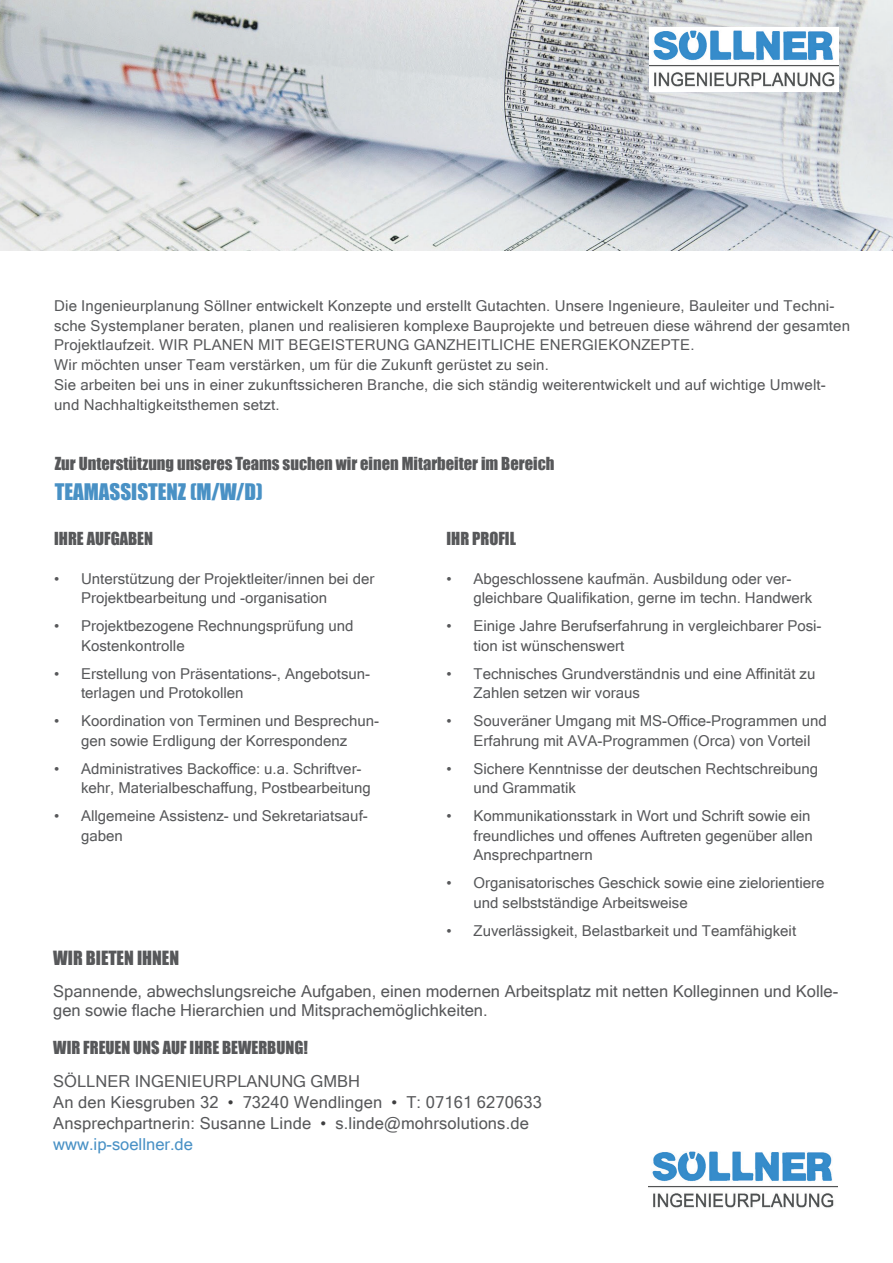
<style>
.page{position:relative;width:893px;height:1263px;background:#fff}
.page>*{position:absolute;margin:0;border:0;box-sizing:border-box;transform-origin:0 0}
.t1{font:21px "Impact";color:#4991c5}
.t2{font:18px "Impact";color:#57585a}
.t3{font:16.5px/21px "Microsoft Sans Serif";color:#57585a}
.t4{font:16.5px "Impact";color:#57585a}
.t5{font:15px/19.5px "Microsoft Sans Serif";color:#57585a}
.s1{color:#3e3e3f}
.s2{color:#4991c5}
</style>
<div class="page">
<img style="left:648px;top:1151px;width:189px;height:57px">
<img style="left:0;top:0;width:893px;height:251px">
<img style="left:650px;top:27px;width:189px;height:64px">
<p class="t5" style="left:54px;top:295px;width:797px">Die Ingenieurplanung Söllner entwickelt Konzepte und erstellt Gutachten. Unsere Ingenieure, Bauleiter und Techni&shy;sche Systemplaner beraten, planen und realisieren komplexe Bauprojekte und betreuen diese während der gesamten Projektlaufzeit. WIR PLANEN MIT BEGEISTERUNG GANZHEITLICHE ENERGIEKONZEPTE.<br>Wir möchten unser Team verstärken, um für die Zukunft gerüstet zu sein.<br>Sie arbeiten bei uns in einer zukunftssicheren Branche, die sich ständig weiterentwickelt und auf wichtige Umwelt&shy;und Nachhaltigkeitsthemen setzt.</p>
<p class="t4" style="left:55px;top:451px;width:501px">Zur Unterstützung unseres Teams suchen wir einen Mitarbeiter im Bereich</p>
<h1 class="t1" style="left:55px;top:475px;width:209px">TEAMASSISTENZ (M/W/D)</h1>
<p class="t4" style="left:54px;top:525px;width:100px">IHRE AUFGABEN</p>
<p class="t5" style="left:81px;top:568px;width:295px;text-indent:-27px">• Unterstützung der Projektleiter/innen bei der<br>Projektbearbeitung und -organisation</p>
<p class="t5" style="left:81px;top:616px;width:274px;text-indent:-27px">• Projektbezogene Rechnungsprüfung und<br>Kostenkontrolle</p>
<p class="t5" style="left:81px;top:664px;width:291px;text-indent:-27px">• Erstellung von Präsentations-, Angebotsun&shy;terlagen und Protokollen</p>
<p class="t5" style="left:54px;top:711px;width:327px;text-align:center">• Koordination von Terminen und Besprechun&shy;gen sowie Erdligung der Korrespondenz</p>
<p class="t5" style="left:81px;top:759px;width:291px;text-indent:-27px">• Administratives Backoffice: u.a. Schriftver&shy;kehr, Materialbeschaffung, Postbearbeitung</p>
<p class="t5" style="left:81px;top:806px;width:288px;text-indent:-27px">• Allgemeine Assistenz- und Sekretariatsauf&shy;gaben</p>
<p class="t4" style="left:446px;top:525px;width:71px">IHR PROFIL</p>
<p class="t5" style="left:473px;top:568px;width:340px;text-indent:-27px">• Abgeschlossene kaufmän. Ausbildung oder ver&shy;gleichbare Qualifikation, gerne im techn. Handwerk</p>
<p class="t5" style="left:473px;top:616px;width:350px;text-indent:-27px">• Einige Jahre Berufserfahrung in vergleichbarer Posi&shy;tion ist wünschenswert</p>
<p class="t5" style="left:473px;top:663px;width:343px;text-indent:-27px">• Technisches Grundverständnis und eine Affinität zu<br>Zahlen setzen wir voraus</p>
<p class="t5" style="left:473px;top:711px;width:355px;text-indent:-27px">• Souveräner Umgang mit MS-Office-Programmen und<br>Erfahrung mit AVA-Programmen (Orca) von Vorteil</p>
<p class="t5" style="left:473px;top:758px;width:346px;text-indent:-27px">• Sichere Kenntnisse der deutschen Rechtschreibung und Grammatik</p>
<p class="t5" style="left:473px;top:806px;width:341px;text-indent:-27px">• Kommunikationsstark in Wort und Schrift sowie ein freundliches und offenes Auftreten gegenüber allen<br>Ansprechpartnern</p>
<p class="t5" style="left:473px;top:873px;width:353px;text-indent:-27px">• Organisatorisches Geschick sowie eine zielorientiere und selbstständige Arbeitsweise</p>
<p class="t5" style="left:446px;top:920px;width:351px">• Zuverlässigkeit, Belastbarkeit und Teamfähigkeit</p>
<p class="t2" style="left:53px;top:944px;width:127px">WIR BIETEN IHNEN</p>
<p class="t3" style="left:53px;top:981px;width:786px;line-height:19.8px">Spannende, abwechslungsreiche Aufgaben, einen modernen Arbeitsplatz mit netten Kolleginnen und Kolle&shy;gen sowie flache Hierarchien und Mitsprachemöglichkeiten.</p>
<p class="t4" style="left:53px;top:1035px;width:256px">WIR FREUEN UNS AUF IHRE BEWERBUNG!</p>
<p class="t3" style="left:53px;top:1071px;width:490px">SÖLLNER INGENIEURPLANUNG GMBH<br>An den Kiesgruben 32 <span class="s1">•</span> 73240 Wendlingen <span class="s1">•</span> T: 07161 6270633<br>Ansprechpartnerin: Susanne Linde <span class="s1">•</span> s.linde@mohrsolutions.de <span class="s2">www.ip-soellner.de</span></p>
</div>
